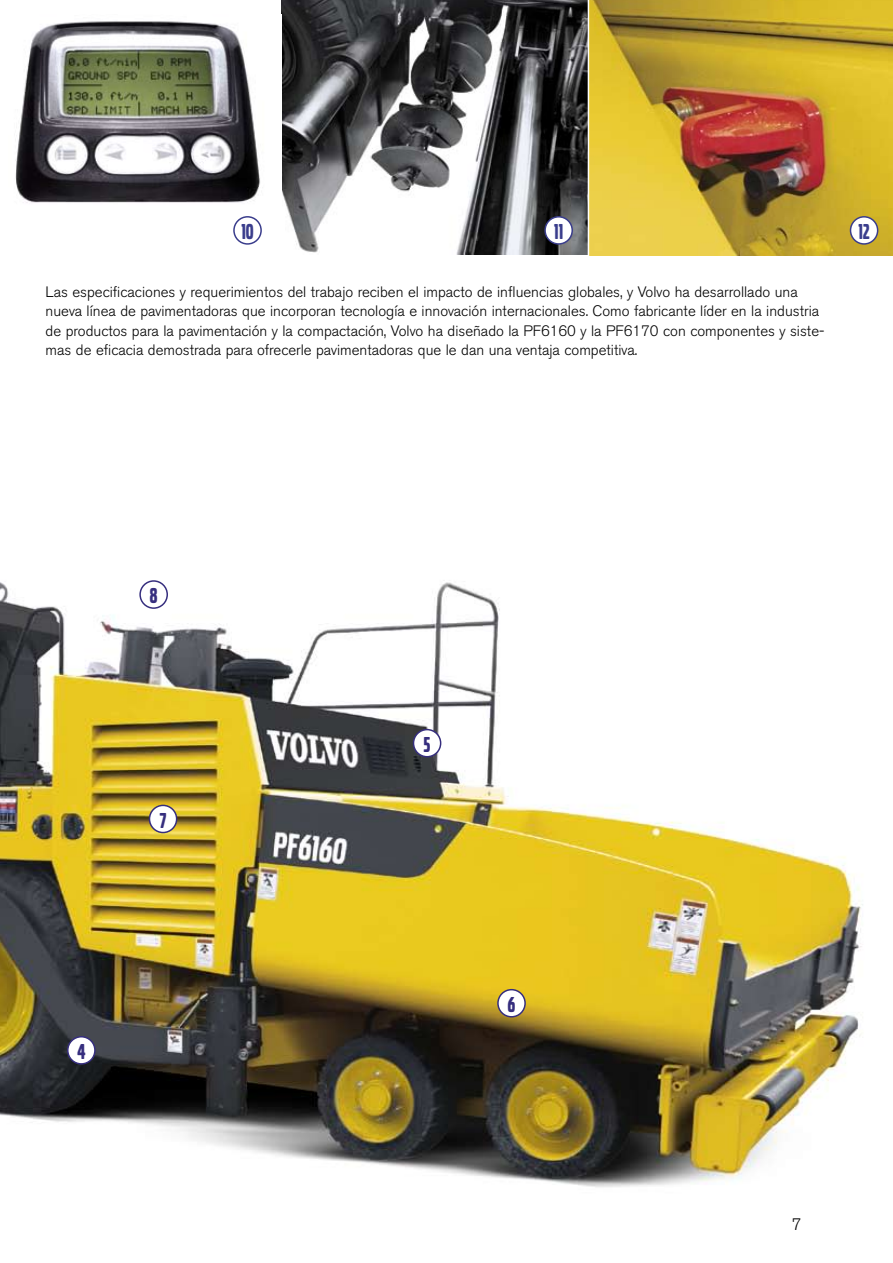
<style>
.page{position:relative;width:893px;height:1263px;background:#fff}
.page>*{position:absolute;margin:0;border:0;box-sizing:border-box;transform-origin:0 0}
.t1{font:22.5px "Volvo Broad";color:#3a3d8c}
.t2{font:22.5px "Volvo Broad";color:#362e7e}
.t3{font:300 16.5px "Volvo Sans";color:#000}
.t4{font:300 15px/19.5px "Volvo Sans";color:#000}
</style>
<div class="page">
<img style="left:0;top:580px;width:863px;height:607px">
<img style="left:281px;top:0;width:307px;height:255px">
<img style="left:589px;top:0;width:304px;height:255px">
<img style="left:15px;top:21px;width:245px;height:182px">
<div style="left:233px;top:216px;width:29px;height:29px;border:2px solid #3a3d8c;border-radius:50%"></div>
<div style="left:850px;top:217px;width:28px;height:27px;background:#fff;border-radius:50%"></div>
<div style="left:850px;top:216px;width:28px;height:29px;border:2px solid #3a3d8c;border-radius:50%"></div>
<div style="left:545px;top:217px;width:27px;height:27px;background:#fff;border-radius:50%"></div>
<div style="left:544px;top:216px;width:29px;height:29px;border:2px solid #3a3d8c;border-radius:50%"></div>
<div style="left:149px;top:805px;width:28px;height:27px;background:#fff;border-radius:50%"></div>
<div style="left:149px;top:805px;width:28px;height:28px;border:2px solid #362e7e;border-radius:50%"></div>
<div style="left:498px;top:990px;width:27px;height:27px;background:#fff;border-radius:50%"></div>
<div style="left:497px;top:989px;width:29px;height:28px;border:2px solid #362e7e;border-radius:50%"></div>
<div style="left:68px;top:1037px;width:27px;height:27px;background:#fff;border-radius:50%"></div>
<div style="left:67px;top:1036px;width:29px;height:28px;border:2px solid #362e7e;border-radius:50%"></div>
<div style="left:413px;top:730px;width:28px;height:27px;background:#fff;border-radius:50%"></div>
<div style="left:413px;top:729px;width:28px;height:28px;border:2px solid #362e7e;border-radius:50%"></div>
<div style="left:140px;top:581px;width:27px;height:27px;background:#fff;border-radius:50%"></div>
<div style="left:139px;top:580px;width:29px;height:29px;border:2px solid #362e7e;border-radius:50%"></div>
<h1 class="t1" style="left:241px;top:221px;width:14px">10</h1>
<h1 class="t1" style="left:554px;top:221px;width:11px">11</h1>
<h1 class="t1" style="left:859px;top:221px;width:12px">12</h1>
<p class="t4" style="left:46px;top:282px;width:780px">Las especificaciones y requerimientos del trabajo reciben el impacto de influencias globales, y Volvo ha desarrollado una nueva línea de pavimentadoras que incorporan tecnología e innovación internacionales. Como fabricante líder en la industria de productos para la pavimentación y la compactación, Volvo ha diseñado la PF6160 y la PF6170 con componentes y siste&shy;mas de eficacia demostrada para ofrecerle pavimentadoras que le dan una ventaja competitiva.</p>
<h1 class="t2" style="left:150px;top:585px;width:9px">8</h1>
<h1 class="t2" style="left:160px;top:810px;width:8px">7</h1>
<h1 class="t2" style="left:77px;top:1041px;width:9px">4</h1>
<h1 class="t2" style="left:424px;top:734px;width:8px">5</h1>
<h1 class="t2" style="left:508px;top:994px;width:9px">6</h1>
<p class="t3" style="left:792px;top:1215px;width:11px">7</p>
</div>
